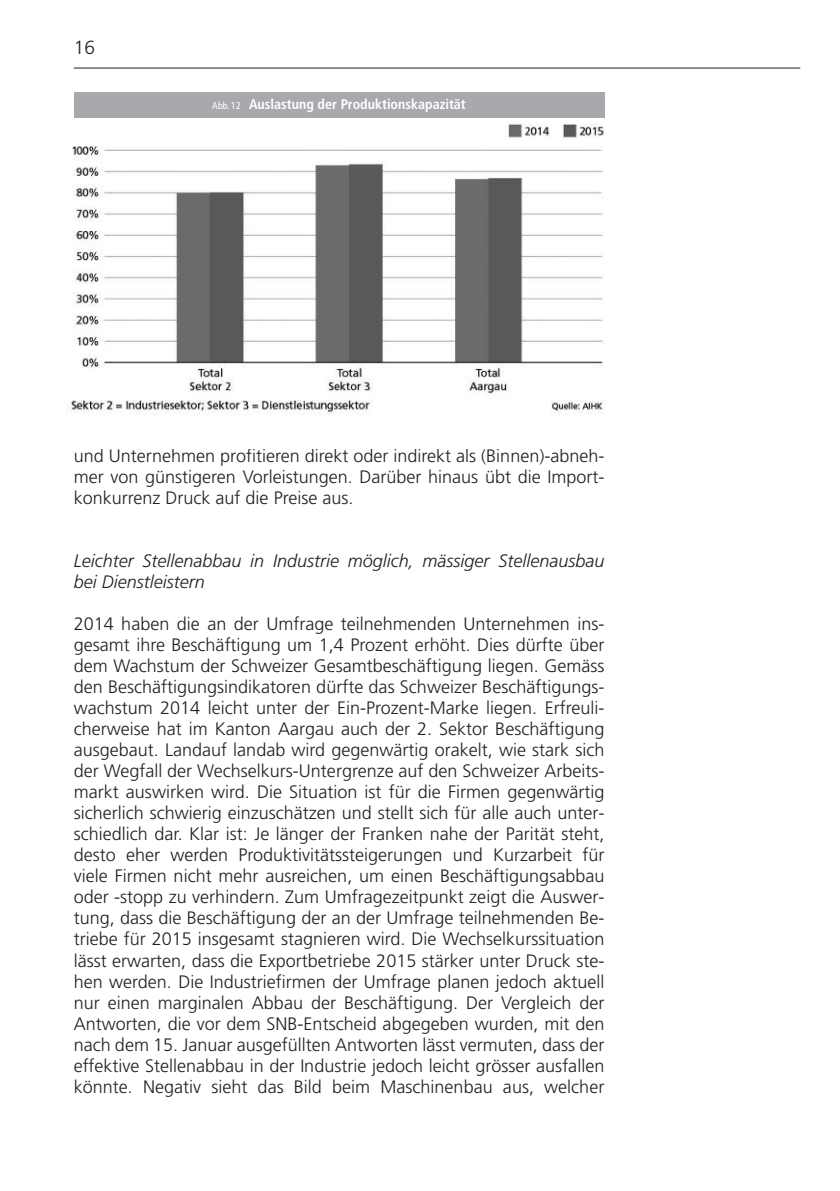
<style>
.page{position:relative;width:840px;height:1191px;background:#fff}
.page>*{position:absolute;margin:0;border:0;box-sizing:border-box;transform-origin:0 0}
.t1{font:300 19px "Frutiger";color:#231f20}
.t2{font:300 18px/21px "Frutiger";color:#231f20;text-align:justify}
.t3{font:italic 300 18px/21px "Frutiger";color:#231f20}
.t4{font:700 condensed 14px "Frutiger";color:#fff}
.s1{font-weight:400;font-size:10px}
</style>
<div class="page">
<hr style="left:74px;top:68px;width:725px;height:1px;background:#231f20">
<img style="left:66px;top:123px;width:538px;height:292px">
<div style="left:74px;top:92px;width:530px;height:25px;background:#a8a9ad"></div>
<p class="t1" style="left:74px;top:40px;width:23px">16</p>
<p class="t4" style="left:212px;top:99px;width:255px"><span class="s1">Abb. 12</span> Auslastung der Produktionskapazität</p>
<p class="t2" style="left:74px;top:447px;width:532px">und Unternehmen profitieren direkt oder indirekt als (Binnen)-abneh&shy;mer von günstigeren Vorleistungen. Darüber hinaus übt die Import&shy;konkurrenz Druck auf die Preise aus.</p>
<p class="t3" style="left:74px;top:552px;width:532px">Leichter Stellenabbau in Industrie möglich, mässiger Stellenausbau bei Dienstleistern</p>
<p class="t2" style="left:74px;top:615px;width:532px">2014 haben die an der Umfrage teilnehmenden Unternehmen ins&shy;gesamt ihre Beschäftigung um 1,4 Prozent erhöht. Dies dürfte über dem Wachstum der Schweizer Gesamtbeschäftigung liegen. Gemäss den Beschäftigungsindikatoren dürfte das Schweizer Beschäftigungs&shy;wachstum 2014 leicht unter der Ein-Prozent-Marke liegen. Erfreuli&shy;cherweise hat im Kanton Aargau auch der 2. Sektor Beschäftigung ausgebaut. Landauf landab wird gegenwärtig orakelt, wie stark sich der Wegfall der Wechselkurs-Untergrenze auf den Schweizer Arbeits&shy;markt auswirken wird. Die Situation ist für die Firmen gegenwärtig sicherlich schwierig einzuschätzen und stellt sich für alle auch unter&shy;schiedlich dar. Klar ist: Je länger der Franken nahe der Parität steht, desto eher werden Produktivitätssteigerungen und Kurzarbeit für viele Firmen nicht mehr ausreichen, um einen Beschäftigungsabbau oder -stopp zu verhindern. Zum Umfragezeitpunkt zeigt die Auswer&shy;tung, dass die Beschäftigung der an der Umfrage teilnehmenden Be&shy;triebe für 2015 insgesamt stagnieren wird. Die Wechselkurssituation lässt erwarten, dass die Exportbetriebe 2015 stärker unter Druck ste&shy;hen werden. Die Industriefirmen der Umfrage planen jedoch aktuell nur einen marginalen Abbau der Beschäftigung. Der Vergleich der Antworten, die vor dem SNB-Entscheid abgegeben wurden, mit den nach dem 15. Januar ausgefüllten Antworten lässt vermuten, dass der effektive Stellenabbau in der Industrie jedoch leicht grösser ausfallen könnte. Negativ sieht das Bild beim Maschinenbau aus, welcher</p>
</div>
